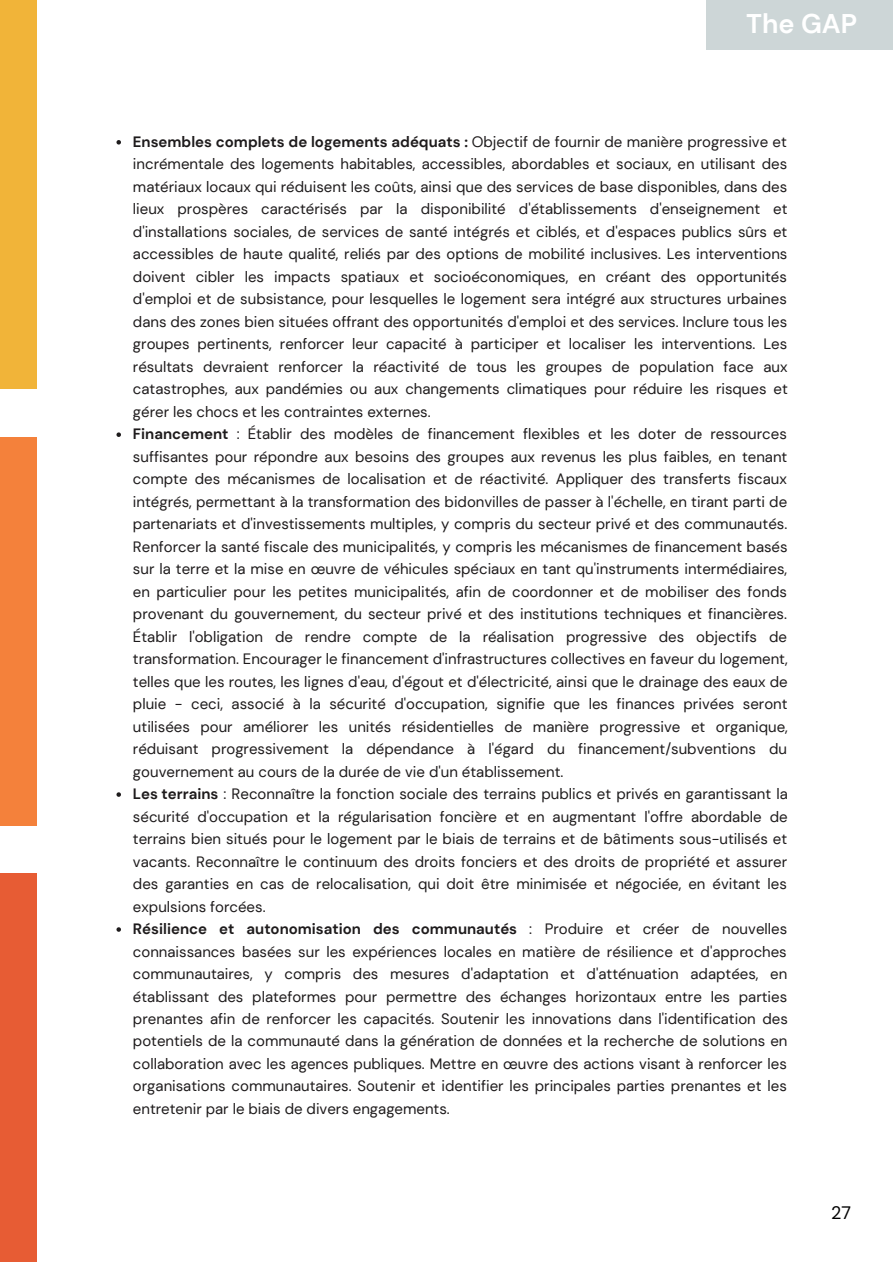
<style>
.page{position:relative;width:893px;height:1264px;background:#fff}
.page>*{position:absolute;margin:0;border:0;box-sizing:border-box;transform-origin:0 0}
.t1{font:700 27px "DM Sans";color:#fff}
.t2{font:18px "DM Sans";color:#000}
.t3{font:15px/22.5px "DM Sans";color:#1e1b1c;text-align:justify}
.s1{font-weight:700}
</style>
<div class="page">
<svg style="left:116px;top:140px;width:5px;height:4px"></svg>
<svg style="left:116px;top:432px;width:5px;height:5px"></svg>
<svg style="left:116px;top:792px;width:5px;height:4px"></svg>
<svg style="left:116px;top:927px;width:5px;height:4px"></svg>
<div style="left:0;top:873px;width:37px;height:389px;background:#e75c34"></div>
<div style="left:0;top:437px;width:37px;height:388px;background:#f4813b"></div>
<div style="left:0;top:0;width:37px;height:389px;background:#f1b439"></div>
<div style="left:705px;top:0;width:187px;height:50px;background:#cdd6d7"></div>
<p class="t1" style="left:746px;top:7px;width:113px">The GAP</p>
<p class="t3" style="left:133px;top:130px;width:656px"><span class="s1">Ensembles complets de logements adéquats :</span> Objectif de fournir de manière progressive et incrémentale des logements habitables, accessibles, abordables et sociaux, en utilisant des matériaux locaux qui réduisent les coûts, ainsi que des services de base disponibles, dans des lieux prospères caractérisés par la disponibilité d'établissements d'enseignement et d'installations sociales, de services de santé intégrés et ciblés, et d'espaces publics sûrs et accessibles de haute qualité, reliés par des options de mobilité inclusives. Les interventions doivent cibler les impacts spatiaux et socioéconomiques, en créant des opportunités d'emploi et de subsistance, pour lesquelles le logement sera intégré aux structures urbaines dans des zones bien situées offrant des opportunités d'emploi et des services. Inclure tous les groupes pertinents, renforcer leur capacité à participer et localiser les interventions. Les résultats devraient renforcer la réactivité de tous les groupes de population face aux catastrophes, aux pandémies ou aux changements climatiques pour réduire les risques et gérer les chocs et les contraintes externes.</p>
<p class="t3" style="left:133px;top:423px;width:656px"><span class="s1">Financement</span> : Établir des modèles de financement flexibles et les doter de ressources suffisantes pour répondre aux besoins des groupes aux revenus les plus faibles, en tenant compte des mécanismes de localisation et de réactivité. Appliquer des transferts fiscaux intégrés, permettant à la transformation des bidonvilles de passer à l'échelle, en tirant parti de partenariats et d'investissements multiples, y compris du secteur privé et des communautés.<br>Renforcer la santé fiscale des municipalités, y compris les mécanismes de financement basés sur la terre et la mise en œuvre de véhicules spéciaux en tant qu'instruments intermédiaires, en particulier pour les petites municipalités, afin de coordonner et de mobiliser des fonds provenant du gouvernement, du secteur privé et des institutions techniques et financières.<br>Établir l'obligation de rendre compte de la réalisation progressive des objectifs de transformation. Encourager le financement d'infrastructures collectives en faveur du logement, telles que les routes, les lignes d'eau, d'égout et d'électricité, ainsi que le drainage des eaux de pluie - ceci, associé à la sécurité d'occupation, signifie que les finances privées seront utilisées pour améliorer les unités résidentielles de manière progressive et organique, réduisant progressivement la dépendance à l'égard du financement/subventions du gouvernement au cours de la durée de vie d'un établissement.</p>
<p class="t3" style="left:133px;top:782px;width:656px"><span class="s1">Les terrains</span> : Reconnaître la fonction sociale des terrains publics et privés en garantissant la sécurité d'occupation et la régularisation foncière et en augmentant l'offre abordable de terrains bien situés pour le logement par le biais de terrains et de bâtiments sous-utilisés et vacants. Reconnaître le continuum des droits fonciers et des droits de propriété et assurer des garanties en cas de relocalisation, qui doit être minimisée et négociée, en évitant les expulsions forcées.</p>
<p class="t3" style="left:133px;top:917px;width:656px"><span class="s1">Résilience et autonomisation des communautés</span> : Produire et créer de nouvelles connaissances basées sur les expériences locales en matière de résilience et d'approches communautaires, y compris des mesures d'adaptation et d'atténuation adaptées, en établissant des plateformes pour permettre des échanges horizontaux entre les parties prenantes afin de renforcer les capacités. Soutenir les innovations dans l'identification des potentiels de la communauté dans la génération de données et la recherche de solutions en collaboration avec les agences publiques. Mettre en œuvre des actions visant à renforcer les organisations communautaires. Soutenir et identifier les principales parties prenantes et les entretenir par le biais de divers engagements.</p>
<p class="t2" style="left:831px;top:1200px;width:21px">27</p>
</div>
